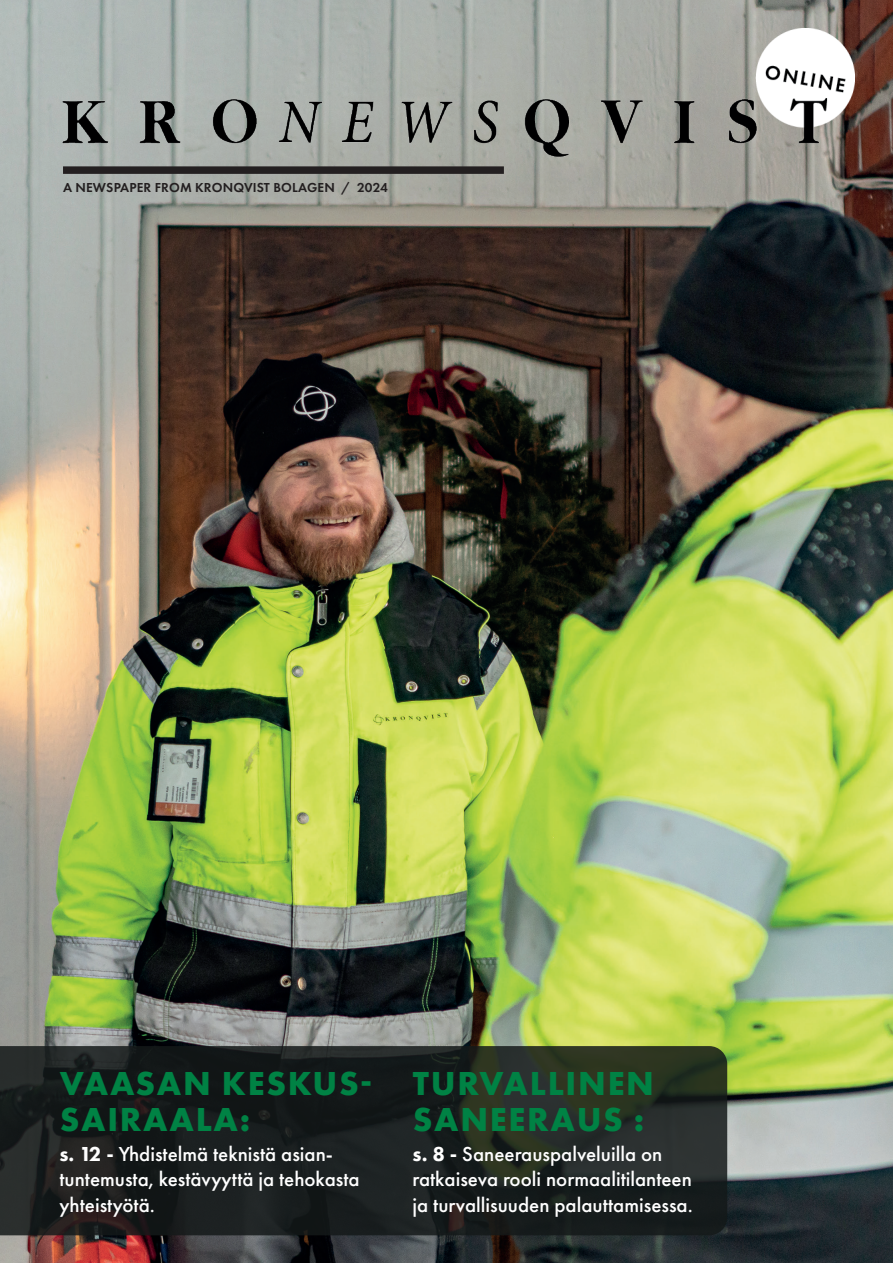
<style>
.page{position:relative;width:893px;height:1263px;background:#fff}
.page>*{position:absolute;margin:0;border:0;box-sizing:border-box;transform-origin:0 0}
.t1{font:700 34.5px/36px "Futura PT";letter-spacing:.05em;color:#008244}
.t2{font:500 21px/25.5px "Futura PT";color:#fff}
.t3{font:600 13.5px "Futura PT";letter-spacing:.01em;color:#231f20}
.s1{font-weight:800}
</style>
<div class="page">
<img style="left:0;top:0;width:893px;height:1263px">
<svg style="left:0;top:1046px;width:727px;height:189px"></svg>
<img style="left:58px;top:29px;width:796px;height:166px">
<div style="left:63px;top:166px;width:441px;height:8px;background:#231f20"></div>
<p class="t3" style="left:63px;top:179px;width:326px">A NEWSPAPER FROM KRONQVIST BOLAGEN / 2024</p>
<h1 class="t1" style="left:60px;top:1064px;width:314px">VAASAN KESKUS-<br>SAIRAALA:</h1>
<p class="t2" style="left:60px;top:1141px;width:302px"><span class="s1">s. 12 -</span> Yhdistelmä teknistä asian&shy;tuntemusta, kestävyyttä ja tehokasta yhteistyötä.</p>
<h1 class="t1" style="left:413px;top:1064px;width:243px">TURVALLINEN<br>SANEERAUS :</h1>
<p class="t2" style="left:413px;top:1141px;width:282px"><span class="s1">s. 8 -</span> Saneerauspalveluilla on ratkaiseva rooli normaalitilanteen ja turvallisuuden palauttamisessa.</p>
</div>
